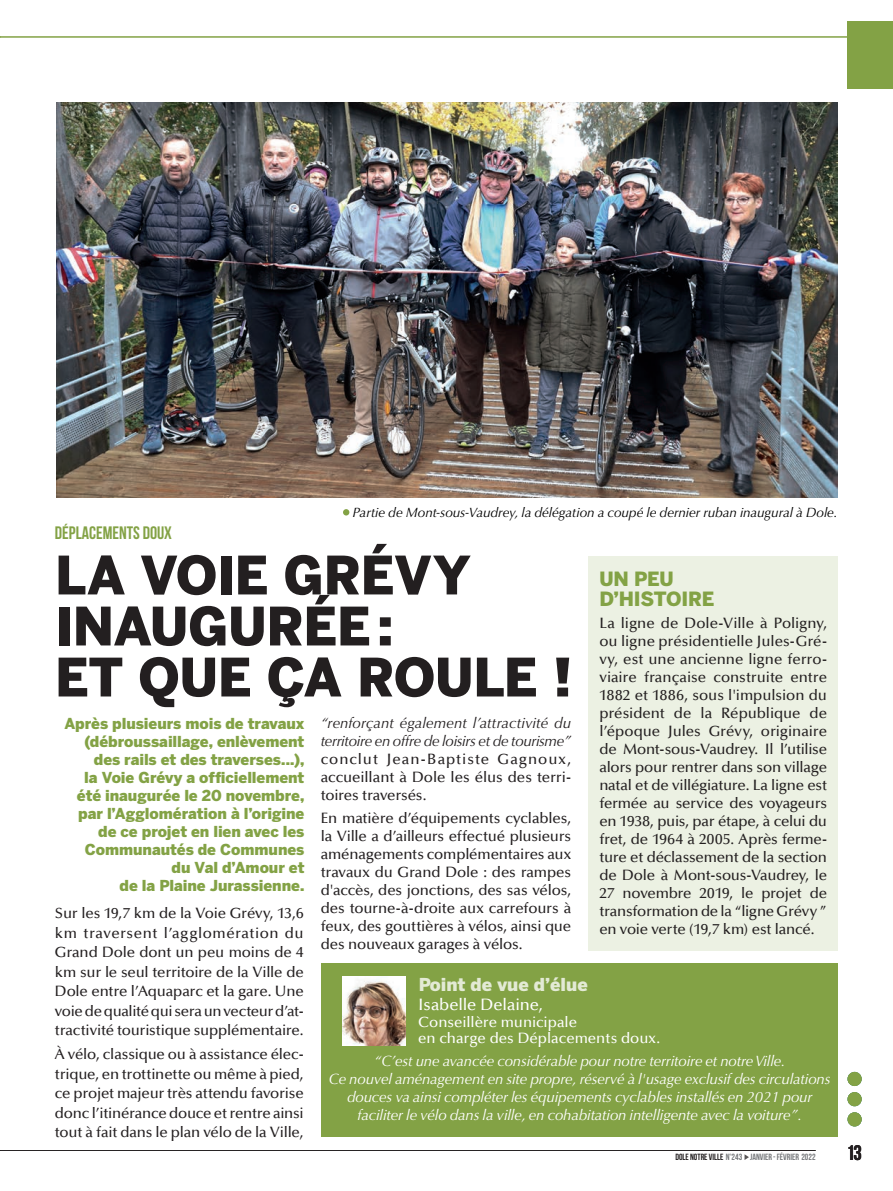
<style>
.page{position:relative;width:893px;height:1191px;background:#fff}
.page>*{position:absolute;margin:0;border:0;box-sizing:border-box;transform-origin:0 0}
.t1{font:900 52.5px/51px "Benton Sans";letter-spacing:-.01em;color:#231f20}
.t2{font:700 21px "Bebas Neue";color:#231f20}
.t3{font:900 19.5px/19.6px "Benton Sans";letter-spacing:-.01em;color:#83a245}
.t4{font:700 18px "Bebas Neue";color:#83a245}
.t5{font:900 17.7px "Benton Sans";color:#fff}
.t6{font:500 16.5px "Optima";letter-spacing:-.005em;color:#fff}
.t7{font:500 15px/18px "Optima";letter-spacing:-.01em;color:#231f20;text-align:justify}
.t8{font:italic 15px/18px "Optima";letter-spacing:-.01em;color:#fff;text-align:center}
.t9{font:900 15px/18px "Benton Sans";letter-spacing:-.005em;color:#83a245;text-align:right}
.t10{font:italic 15px/18px "Optima";letter-spacing:-.005em;color:#231f20}
.t11{font:500 15px/16.5px "Optima";color:#fff}
.t12{font:italic 13.5px "Optima";color:#000}
.t13{font:700 9px "Bebas Neue";color:#76787b}
.s1{color:#231f20}
</style>
<div class="page">
<hr style="left:0;top:1150px;width:816px;height:1px;background:#231f20">
<hr style="left:0;top:36px;width:893px;height:2px;background:#83a245">
<div style="left:847px;top:1112px;width:15px;height:14px;background:#83a245;border-radius:50%"></div>
<div style="left:847px;top:1092px;width:15px;height:14px;background:#83a245;border-radius:50%"></div>
<div style="left:847px;top:1071px;width:15px;height:15px;background:#83a245;border-radius:50%"></div>
<div style="left:847px;top:21px;width:46px;height:68px;background:#83a245"></div>
<svg style="left:343px;top:509px;width:6px;height:6px"></svg>
<div style="left:588px;top:556px;width:250px;height:394px;background:#ecf1e3"></div>
<div style="left:321px;top:963px;width:517px;height:174px;background:#83a245"></div>
<img style="left:343px;top:976px;width:63px;height:69px">
<svg style="left:744px;top:1154px;width:5px;height:6px"></svg>
<img style="left:56px;top:102px;width:782px;height:396px">
<p class="t4" style="left:55px;top:523px;width:119px">DÉPLACEMENTS DOUX</p>
<p class="t12" style="left:352px;top:504px;width:487px">Partie de Mont-sous-Vaudrey, la délégation a coupé le dernier ruban inaugural à Dole.</p>
<h1 class="t1" style="left:55px;top:549px;width:519px">LA VOIE GRÉVY<br>INAUGURÉE:<br>ET QUE ÇA ROULE !</h1>
<h3 class="t3" style="left:599px;top:569px;width:117px">UN PEU<br>D’HISTOIRE</h3>
<p class="t7" style="left:599px;top:614px;width:229px">La ligne de Dole-Ville à Poligny, ou ligne présidentielle Jules-Gré&shy;vy, est une ancienne ligne ferro&shy;viaire française construite entre 1882 et 1886, sous l'impulsion du président de la République de l’époque Jules Grévy, originaire de Mont-sous-Vaudrey. Il l’utilise alors pour rentrer dans son village natal et de villégiature. La ligne est fermée au service des voyageurs en 1938, puis, par étape, à celui du fret, de 1964 à 2005. Après ferme&shy;ture et déclassement de la section de Dole à Mont-sous-Vaudrey, le 27 novembre 2019, le projet de transformation de la “ligne Grévy ” en voie verte (19,7 km) est lancé.</p>
<p class="t9" style="left:64px;top:714px;width:242px">Après plusieurs mois de travaux (débroussaillage, enlèvement des rails et des traverses...),<br>la Voie Grévy a officiellement été inaugurée le 20 novembre, par l’Agglomération à l’origine de ce projet en lien avec les<br>Communautés de Communes du Val d’Amour et<br>de la Plaine Jurassienne.</p>
<p class="t10" style="left:321px;top:714px;width:252px">“renforçant également l’attractivité du territoire en offre de loisirs et de tourisme”</p>
<p class="t7" style="left:321px;top:750px;width:252px">conclut Jean-Baptiste Gagnoux, accueillant à Dole les élus des terri&shy;toires traversés.</p>
<p class="t7" style="left:321px;top:809px;width:252px">En matière d’équipements cyclables, la Ville a d’ailleurs effectué plusieurs aménagements complémentaires aux travaux du Grand Dole : des rampes d'accès, des jonctions, des sas vélos, des tourne-à-droite aux carrefours à feux, des gouttières à vélos, ainsi que des nouveaux garages à vélos.</p>
<p class="t7" style="left:55px;top:904px;width:250px;line-height:19.5px">Sur les 19,7 km de la Voie Grévy, 13,6 km traversent l’agglomération du Grand Dole dont un peu moins de 4 km sur le seul territoire de la Ville de Dole entre l’Aquaparc et la gare. Une voie de qualité qui sera un vecteur d’at&shy;tractivité touristique supplémentaire.</p>
<p class="t7" style="left:55px;top:1044px;width:250px;line-height:19.5px">À vélo, classique ou à assistance élec&shy;trique, en trottinette ou même à pied, ce projet majeur très attendu favorise donc l’itinérance douce et rentre ainsi tout à fait dans le plan vélo de la Ville,</p>
<p class="t5" style="left:418px;top:974px;width:171px">Point de vue d’élue</p>
<p class="t6" style="left:418px;top:995px;width:126px">Isabelle Delaine,</p>
<p class="t11" style="left:418px;top:1014px;width:243px">Conseillère municipale<br>en charge des Déplacements doux.</p>
<p class="t8" style="left:329px;top:1052px;width:503px">“C’est une avancée considérable pour notre territoire et notre Ville.<br>Ce nouvel aménagement en site propre, réservé à l'usage exclusif des circulations douces va ainsi compléter les équipements cyclables installés en 2021 pour faciliter le vélo dans la ville, en cohabitation intelligente avec la voiture”.</p>
<p class="t13" style="left:675px;top:1152px;width:142px"><span class="s1">DOLE NOTRE VILLE</span> N°243 JANVIER - FÉVRIER 2022</p>
<h2 class="t2" style="left:846px;top:1141px;width:17px">13</h2>
</div>
